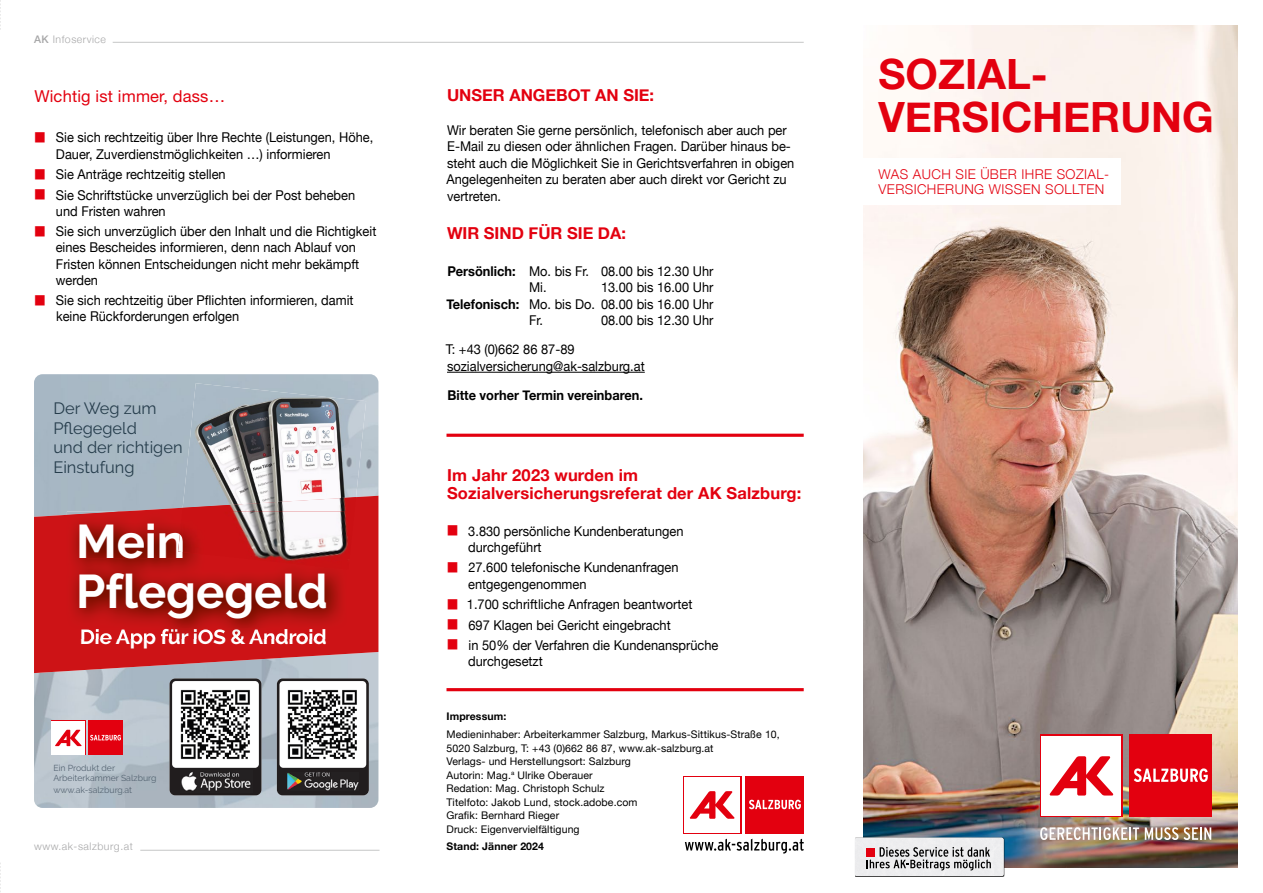
<style>
.page{position:relative;width:1263px;height:893px;background:#fff}
.page>*{position:absolute;margin:0;border:0;box-sizing:border-box;transform-origin:0 0}
.t1{font:700 47.1px/49.3px "Raleway";color:#fff}
.t2{font:700 41.7px/43.5px "Helvetica Neue";color:#e3000f}
.t3{font:700 21px "Raleway";letter-spacing:-.015em;color:#fff}
.t4{font:700 16.5px/18px "Helvetica Neue";letter-spacing:.01em;color:#e3000f}
.t5{font:16.5px "Helvetica Neue LT Std";letter-spacing:.01em;color:#e3000f}
.t6{font:16.35px/19.6px "Raleway";color:#263d4c}
.t7{font:13.5px/16.2px "Helvetica Neue";color:#000;scale:.95 1}
.t8{font:300 13.5px/15px "Helvetica Neue";letter-spacing:.03em;color:#e3000f}
.t9{font:700 13.5px "Helvetica Neue";color:#000;scale:.95 1}
.t10{font:10.5px/13.5px "Helvetica Neue";letter-spacing:.01em;color:#000}
.t11{font:300 10.5px "Helvetica Neue";letter-spacing:.05em;color:#a7a7a8}
.t12{font:700 10.5px "Helvetica Neue";letter-spacing:.01em;color:#000}
.t13{font:8.7px/10.5px "Raleway";color:#556472}
.s1{font-weight:500}
.s2{color:#e3000f}
.s3{font-weight:700}
</style>
<div class="page">
<img style="left:863px;top:26px;width:374px;height:841px">
<hr style="left:447px;top:372px;width:198px;height:1px;background:#000">
<svg style="left:0;top:0;width:1px;height:30px"></svg>
<svg style="left:0;top:863px;width:1px;height:29px"></svg>
<div style="left:838px;top:158px;width:282px;height:47px;background:#fff"></div>
<hr style="left:446px;top:688px;width:358px;height:3px;background:#e3000f">
<hr style="left:446px;top:434px;width:358px;height:3px;background:#e3000f">
<div style="left:855px;top:838px;width:149px;height:39px;background:#000;opacity:.75"></div>
<div style="left:855px;top:838px;width:148px;height:38px;background:#ededef"></div>
<svg style="left:867px;top:847px;width:124px;height:23px;background:#acabac"></svg>
<div style="left:866px;top:849px;width:8px;height:8px;background:#e3000f"></div>
<div style="left:1129px;top:735px;width:82px;height:82px;background:#e3000f"></div>
<div style="left:1040px;top:735px;width:83px;height:82px;background:linear-gradient(to right,#fff,#fff)"></div>
<div style="left:1042px;top:736px;width:79px;height:79px;background:#fff"></div>
<svg style="left:1049px;top:756px;width:64px;height:40px"></svg>
<svg style="left:1040px;top:827px;width:99px;height:13px"></svg>
<svg style="left:1145px;top:827px;width:66px;height:13px"></svg>
<svg style="left:1134px;top:768px;width:74px;height:14px"></svg>
<hr style="left:113px;top:42px;width:691px;height:1px;background:#c5c6c6">
<hr style="left:140px;top:850px;width:239px;height:1px;background:#c5c6c6">
<svg style="left:34px;top:374px;width:344px;height:434px;background:#ad7b80"></svg>
<div style="left:745px;top:776px;width:58px;height:58px;background:#e3000f"></div>
<div style="left:683px;top:776px;width:58px;height:58px;background:#e3000f"></div>
<div style="left:684px;top:777px;width:56px;height:56px;background:#fff"></div>
<svg style="left:690px;top:791px;width:45px;height:28px"></svg>
<svg style="left:749px;top:800px;width:52px;height:9px"></svg>
<svg style="left:685px;top:839px;width:119px;height:15px"></svg>
<p class="t11" style="left:34px;top:30px;width:73px"><span class="s1">AK</span> Infoservice</p>
<p class="t5" style="left:34px;top:86px;width:192px">Wichtig ist immer, dass…</p>
<p class="t7" style="left:56px;top:130px;width:335px;text-indent:-23px"><span class="s2">▪</span> Sie sich rechtzeitig über Ihre Rechte (Leistungen, Höhe,<br>Dauer, Zuverdienstmöglichkeiten …) informieren</p>
<p class="t7" style="left:33px;top:167px;width:205px"><span class="s2">▪</span> Sie Anträge rechtzeitig stellen</p>
<p class="t7" style="left:56px;top:187px;width:316px;text-indent:-23px"><span class="s2">▪</span> Sie Schriftstücke unverzüglich bei der Post beheben und Fristen wahren</p>
<p class="t7" style="left:56px;top:224px;width:339px;text-indent:-23px"><span class="s2">▪</span> Sie sich unverzüglich über den Inhalt und die Richtigkeit eines Bescheides informieren, denn nach Ablauf von Fristen können Entscheidungen nicht mehr bekämpft werden</p>
<p class="t7" style="left:56px;top:293px;width:315px;text-indent:-24px"><span class="s2">▪</span> Sie sich rechtzeitig über Pflichten informieren, damit keine Rückforderungen erfolgen</p>
<p class="t6" style="left:53px;top:398px;width:131px">Der Weg zum<br>Pflegegeld<br>und der richtigen<br>Einstufung</p>
<h1 class="t1" style="left:76px;top:517px;width:253px">Mein<br>Pflegegeld</h1>
<h3 class="t3" style="left:80px;top:625px;width:248px">Die App für iOS &amp; Android</h3>
<p class="t13" style="left:53px;top:762px;width:105px">Ein Produkt der<br>Arbeiterkammer Salzburg</p>
<p class="t13" style="left:53px;top:784px;width:80px">www.ak-salzburg.at</p>
<p class="t11" style="left:34px;top:838px;width:100px">www.ak-salzburg.at</p>
<p class="t4" style="left:447px;top:87px;width:209px">UNSER ANGEBOT AN SIE:</p>
<p class="t7" style="left:446px;top:122px;width:368px">Wir beraten Sie gerne persönlich, telefonisch aber auch per E-Mail zu diesen oder ähnlichen Fragen. Darüber hinaus be&shy;steht auch die Möglichkeit Sie in Gerichtsverfahren in obigen Angelegenheiten zu beraten aber auch direkt vor Gericht zu vertreten.</p>
<p class="t4" style="left:447px;top:224px;width:181px">WIR SIND FÜR SIE DA:</p>
<p class="t7" style="left:529px;top:263px;width:196px;text-indent:-82px"><span class="s3">Persönlich:</span> Mo. bis Fr. 08.00 bis 12.30 Uhr<br>Mi.</p>
<p class="t7" style="left:601px;top:280px;width:120px">13.00 bis 16.00 Uhr</p>
<p class="t7" style="left:446px;top:296px;width:283px"><span class="s3">Telefonisch:</span> Mo. bis Do. 08.00 bis 16.00 Uhr</p>
<p class="t7" style="left:529px;top:313px;width:16px">Fr.</p>
<p class="t7" style="left:601px;top:313px;width:120px">08.00 bis 12.30 Uhr</p>
<p class="t7" style="left:446px;top:342px;width:211px">T: +43 (0)662 86 87-89 sozialversicherung@ak-salzburg.at</p>
<p class="t9" style="left:447px;top:385px;width:208px">Bitte vorher Termin vereinbaren.</p>
<p class="t4" style="left:447px;top:467px;width:356px">Im Jahr 2023 wurden im<br>Sozialversicherungsreferat der AK Salzburg:</p>
<p class="t7" style="left:468px;top:524px;width:228px;text-indent:-23px"><span class="s2">▪</span> 3.830 persönliche Kundenberatungen durchgeführt</p>
<p class="t7" style="left:468px;top:560px;width:223px;text-indent:-23px"><span class="s2">▪</span> 27.600 telefonische Kundenanfragen entgegengenommen</p>
<p class="t7" style="left:445px;top:597px;width:262px"><span class="s2">▪</span> 1.700 schriftliche Anfragen beantwortet</p>
<p class="t7" style="left:445px;top:617px;width:239px"><span class="s2">▪</span> 697 Klagen bei Gericht eingebracht</p>
<p class="t7" style="left:468px;top:638px;width:265px;text-indent:-23px"><span class="s2">▪</span> in 50% der Verfahren die Kundenansprüche durchgesetzt</p>
<p class="t12" style="left:446px;top:708px;width:61px">Impressum:</p>
<p class="t10" style="left:446px;top:728px;width:335px">Medieninhaber: Arbeiterkammer Salzburg, Markus-Sittikus-Straße 10, 5020 Salzburg, T: +43 (0)662 86 87, www.ak-salzburg.at<br>Verlags- und Herstellungsort: Salzburg<br>Autorin: Mag.<sup>a</sup> Ulrike Oberauer<br>Redation: Mag. Christoph Schulz<br>Titelfoto: Jakob Lund, stock.adobe.com<br>Grafik: Bernhard Rieger<br>Druck: Eigenvervielfältigung</p>
<p class="t12" style="left:446px;top:838px;width:99px">Stand: Jänner 2024</p>
<h2 class="t2" style="left:878px;top:53px;width:337px">SOZIAL-<br>VERSICHERUNG</h2>
<p class="t8" style="left:878px;top:165px;width:232px">WAS AUCH SIE ÜBER IHRE SOZIAL-<br>VERSICHERUNG WISSEN SOLLTEN</p>
</div>
